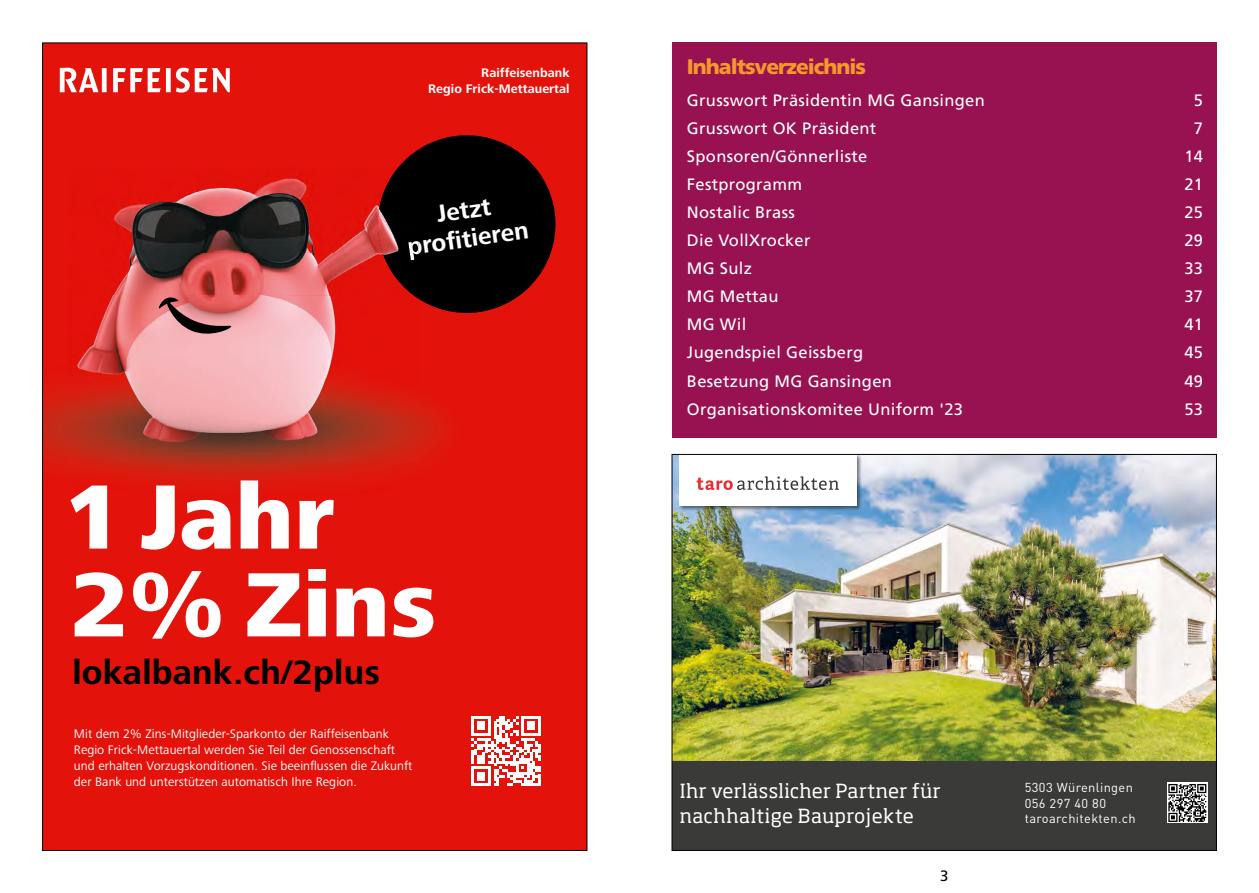
<style>
.page{position:relative;width:1259px;height:893px;background:#fff}
.page>*{position:absolute;margin:0;border:0;box-sizing:border-box;transform-origin:0 0}
.t1{font:800 94.5px/87.8px "Frutiger Next LTW1 G";letter-spacing:.005em;color:#fff}
.t2{font:700 35.1px "Frutiger Next LTW1 G";letter-spacing:.005em;color:#000}
.t3{font:700 25.05px/28.7px "Frutiger Next LTW1 G";color:#fff;text-align:center}
.t4{font:900 21px "Frutiger";letter-spacing:-.05em;color:#f5992d}
.t5{font:19.2px/25.7px "Soho Pro";letter-spacing:.02em;color:#fff}
.t6{font:16.5px "Frutiger";letter-spacing:.02em;color:#fff}
.t7{font:15px "Frutiger";color:#000}
.t8{font:12.9px/16.2px "Frutiger Next LTW1 G";letter-spacing:.005em;color:#fff}
.t9{font:12.9px/16px "DINOT";letter-spacing:.03em;color:#fff}
.t10{font:700 12.9px/16.2px "Frutiger Next LTW1 G";letter-spacing:.005em;color:#fff;text-align:right}
</style>
<div class="page">
<div style="left:672px;top:43px;width:544px;height:395px;background:#981251"></div>
<div style="left:43px;top:43px;width:544px;height:807px;background:#e3120a"></div>
<svg style="left:60px;top:68px;width:170px;height:25px"></svg>
<img style="left:44px;top:391px;width:398px;height:110px">
<img style="left:71px;top:480px;width:263px;height:25px">
<img style="left:154px;top:178px;width:218px;height:75px">
<img style="left:112px;top:202px;width:42px;height:94px">
<img style="left:154px;top:253px;width:218px;height:43px">
<img style="left:68px;top:296px;width:351px;height:165px">
<svg style="left:372px;top:135px;width:184px;height:184px"></svg>
<svg style="left:158px;top:296px;width:73px;height:42px"></svg>
<svg style="left:471px;top:716px;width:70px;height:70px"></svg>
<img style="left:673px;top:456px;width:541px;height:305px">
<div style="left:678px;top:454px;width:184px;height:57px;background:#000;opacity:.5"></div>
<div style="left:680px;top:454px;width:177px;height:52px;background:#fff"></div>
<svg style="left:696px;top:476px;width:143px;height:14px"></svg>
<div style="left:672px;top:761px;width:544px;height:89px;background:#3a3a39"></div>
<div style="left:1167px;top:783px;width:40px;height:40px;background:#fff"></div>
<svg style="left:1168px;top:784px;width:38px;height:38px"></svg>
<p class="t10" style="left:428px;top:65px;width:143px">Raiffeisenbank<br>Regio Frick-Mettauertal</p>
<h3 class="t3" style="left:401px;top:205px;width:124px;rotate:-8deg">Jetzt<br>profi tieren</h3>
<h1 class="t1" style="left:63px;top:476px;width:374px">1 Jahr<br>2% Zins</h1>
<h2 class="t2" style="left:72px;top:653px;width:309px">lokalbank.ch/2plus</h2>
<p class="t8" style="left:74px;top:726px;width:340px">Mit dem 2% Zins-Mitglieder-Sparkonto der Raiffeisenbank Regio Frick-Mettauertal werden Sie Teil der Genossenschaft und erhalten Vorzugskonditionen. Sie beeinflussen die Zukunft der Bank und unterstützen automatisch Ihre Region.</p>
<p class="t4" style="left:687px;top:54px;width:180px">Inhaltsverzeichnis</p>
<p class="t6" style="left:687px;top:91px;width:299px">Grusswort Präsidentin MG Gansingen</p>
<p class="t6" style="left:1194px;top:91px;width:11px">5</p>
<p class="t6" style="left:687px;top:119px;width:191px">Grusswort OK Präsident</p>
<p class="t6" style="left:1194px;top:119px;width:11px">7</p>
<p class="t6" style="left:687px;top:147px;width:182px">Sponsoren/Gönnerliste</p>
<p class="t6" style="left:1184px;top:147px;width:20px">14</p>
<p class="t6" style="left:687px;top:175px;width:117px">Festprogramm</p>
<p class="t6" style="left:1184px;top:175px;width:20px">21</p>
<p class="t6" style="left:687px;top:203px;width:109px">Nostalic Brass</p>
<p class="t6" style="left:1184px;top:203px;width:20px">25</p>
<p class="t6" style="left:687px;top:231px;width:125px">Die VollXrocker</p>
<p class="t6" style="left:1184px;top:231px;width:20px">29</p>
<p class="t6" style="left:687px;top:259px;width:67px">MG Sulz</p>
<p class="t6" style="left:1184px;top:259px;width:20px">33</p>
<p class="t6" style="left:687px;top:287px;width:93px">MG Mettau</p>
<p class="t6" style="left:1184px;top:287px;width:20px">37</p>
<p class="t6" style="left:687px;top:315px;width:61px">MG Wil</p>
<p class="t6" style="left:1184px;top:315px;width:20px">41</p>
<p class="t6" style="left:687px;top:343px;width:178px">Jugendspiel Geissberg</p>
<p class="t6" style="left:1184px;top:343px;width:20px">45</p>
<p class="t6" style="left:687px;top:371px;width:206px">Besetzung MG Gansingen</p>
<p class="t6" style="left:1184px;top:371px;width:20px">49</p>
<p class="t6" style="left:687px;top:399px;width:278px">Organisationskomitee Uniform '23</p>
<p class="t6" style="left:1184px;top:399px;width:20px">53</p>
<p class="t5" style="left:680px;top:777px;width:262px">Ihr verlässlicher Partner für nachhaltige Bauprojekte</p>
<p class="t7" style="left:940px;top:867px;width:10px">3</p>
<p class="t9" style="left:1024px;top:779px;width:110px">5303 Würenlingen<br>056 297 40 80</p>
<p class="t9" style="left:1024px;top:810px;width:112px">taroarchitekten.ch</p>
</div>
